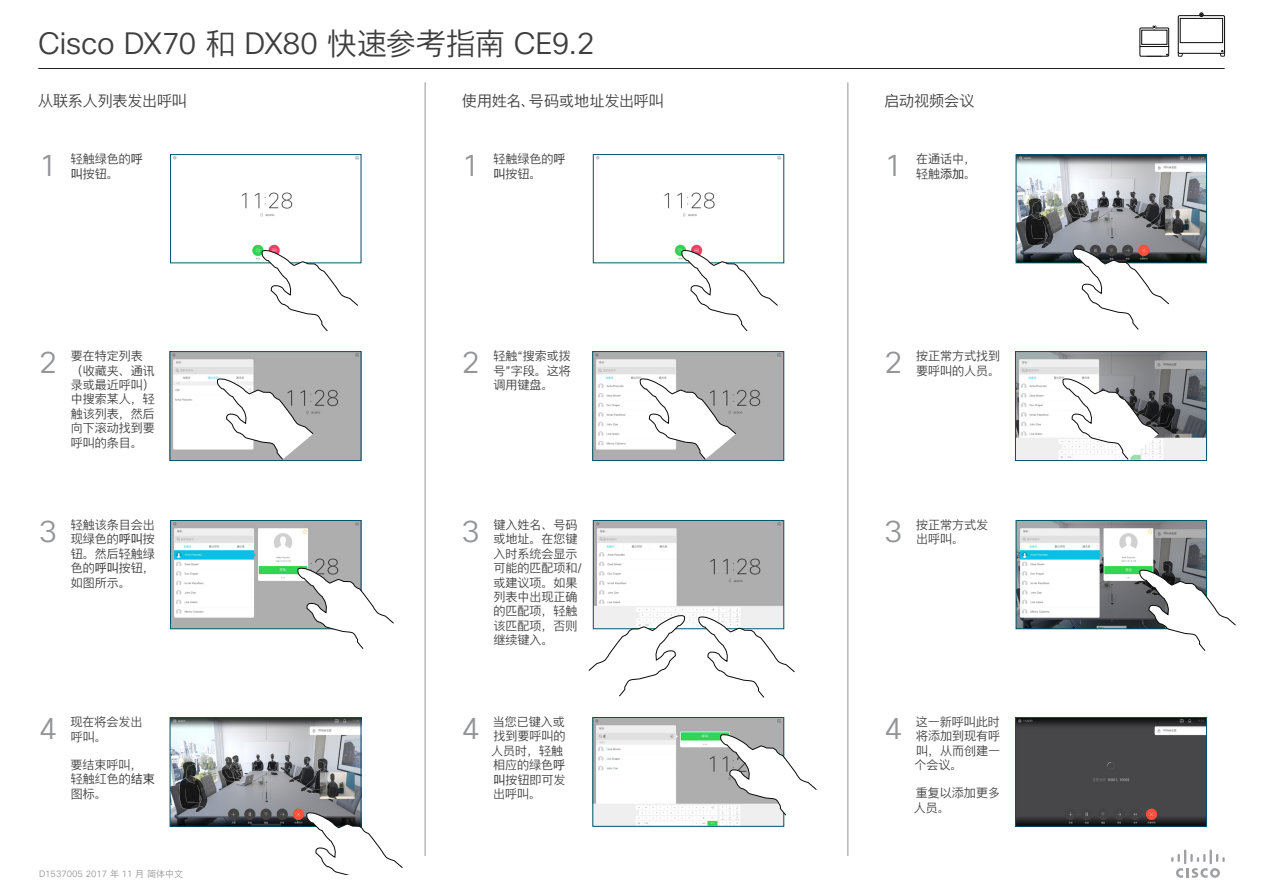
<style>
.page{position:relative;width:1263px;height:893px;background:#fff}
.page>*{position:absolute;margin:0;border:0;box-sizing:border-box;transform-origin:0 0}
.Subhead1{font:30px "Cisco Sans CHS Light";letter-spacing:-.01em;color:#3e3e3f}
.t1{font:30px "Cisco Sans CHS Light";color:#939598}
.Subhead1-2{font:15px "Cisco Sans CHS Light";letter-spacing:-.005em;color:#3e3e3f}
.CartoonAnnotation{font:12px/14.4px "Cisco Sans CHS Light";color:#3e3e3f}
.t2{font:9px "Cisco Sans CHS Light";color:#939598}
.s1{font-family:"Cisco Sans CHS"}
</style>
<div class="page">
<img style="left:172px;top:719px;width:187px;height:105px">
<div style="left:170px;top:717px;width:191px;height:109px;border:1px solid #005467"></div>
<img style="left:173px;top:156px;width:186px;height:104px">
<div style="left:170px;top:154px;width:191px;height:109px;border:1px solid #005467"></div>
<svg style="left:262px;top:250px;width:96px;height:81px"></svg>
<img style="left:172px;top:522px;width:187px;height:105px">
<div style="left:170px;top:520px;width:191px;height:109px;border:1px solid #005467"></div>
<svg style="left:297px;top:567px;width:97px;height:82px"></svg>
<svg style="left:306px;top:812px;width:97px;height:63px"></svg>
<img style="left:172px;top:354px;width:187px;height:105px">
<div style="left:170px;top:352px;width:191px;height:109px;border:1px solid #005467"></div>
<svg style="left:217px;top:378px;width:97px;height:82px"></svg>
<img style="left:595px;top:719px;width:187px;height:105px">
<div style="left:593px;top:717px;width:191px;height:109px;border:1px solid #005467"></div>
<img style="left:596px;top:156px;width:186px;height:104px">
<div style="left:593px;top:154px;width:191px;height:109px;border:1px solid #005467"></div>
<svg style="left:681px;top:250px;width:97px;height:81px"></svg>
<img style="left:595px;top:522px;width:187px;height:104px">
<div style="left:593px;top:520px;width:191px;height:109px;border:1px solid #005467"></div>
<svg style="left:698px;top:616px;width:97px;height:82px"></svg>
<svg style="left:588px;top:615px;width:97px;height:81px"></svg>
<svg style="left:720px;top:734px;width:97px;height:81px"></svg>
<img style="left:595px;top:353px;width:187px;height:106px">
<div style="left:593px;top:351px;width:191px;height:110px;border:1px solid #005467"></div>
<svg style="left:640px;top:378px;width:96px;height:82px"></svg>
<img style="left:1017px;top:719px;width:187px;height:105px">
<div style="left:1015px;top:717px;width:191px;height:109px;border:1px solid #005467"></div>
<img style="left:1018px;top:156px;width:186px;height:105px">
<div style="left:1016px;top:154px;width:190px;height:109px;border:1px solid #005467"></div>
<svg style="left:1073px;top:248px;width:96px;height:82px"></svg>
<img style="left:1018px;top:522px;width:186px;height:105px">
<div style="left:1016px;top:520px;width:190px;height:109px;border:1px solid #005467"></div>
<svg style="left:1139px;top:569px;width:97px;height:82px"></svg>
<img style="left:1017px;top:353px;width:187px;height:106px">
<div style="left:1015px;top:351px;width:191px;height:110px;border:1px solid #005467"></div>
<svg style="left:1062px;top:378px;width:97px;height:82px"></svg>
<hr style="left:425px;top:82px;width:1px;height:774px;background:#939598">
<hr style="left:847px;top:82px;width:1px;height:774px;background:#939598">
<svg style="left:1171px;top:849px;width:54px;height:29px"></svg>
<svg style="left:1139px;top:25px;width:30px;height:32px"></svg>
<svg style="left:1178px;top:13px;width:47px;height:44px"></svg>
<hr style="left:38px;top:68px;width:1187px;height:1px;background:#231f20">
<h1 class="Subhead1" style="left:38px;top:25px;width:558px">Cisco DX70 和 DX80 快速参考指南 CE9.2</h1>
<h1 class="Subhead1-2" style="left:38px;top:91px;width:150px">从联系人列表发出呼叫</h1>
<h1 class="Subhead1-2" style="left:462px;top:91px;width:203px">使用姓名、号码或地址发出呼叫</h1>
<h1 class="Subhead1-2" style="left:884px;top:91px;width:92px">启动视频会议</h1>
<p class="t1" style="left:39px;top:146px;width:20px">1</p>
<p class="CartoonAnnotation" style="left:71px;top:152px;width:74px">轻触绿色的<span class="s1">呼叫</span>按钮。</p>
<p class="t1" style="left:462px;top:146px;width:19px">1</p>
<p class="CartoonAnnotation" style="left:493px;top:152px;width:73px">轻触绿色的<span class="s1">呼叫</span>按钮。</p>
<p class="t1" style="left:884px;top:146px;width:19px">1</p>
<p class="CartoonAnnotation" style="left:916px;top:152px;width:61px">在通话中，轻触<span class="s1">添加</span>。</p>
<p class="t1" style="left:39px;top:343px;width:20px">2</p>
<p class="CartoonAnnotation" style="left:71px;top:349px;width:86px">要在特定列表（收藏夹、通讯录或最近呼叫）中搜索某人，轻触该列表，然后向下滚动找到要呼叫的条目。</p>
<p class="t1" style="left:462px;top:343px;width:19px">2</p>
<p class="CartoonAnnotation" style="left:493px;top:349px;width:79px;text-align:justify">轻触“搜索或拨号”字段。这将调用键盘。</p>
<p class="t1" style="left:884px;top:343px;width:19px">2</p>
<p class="CartoonAnnotation" style="left:916px;top:349px;width:85px">按正常方式找到</p>
<p class="CartoonAnnotation" style="left:916px;top:363px;width:85px">要呼叫的人员。</p>
<p class="t1" style="left:39px;top:512px;width:20px">3</p>
<p class="CartoonAnnotation" style="left:71px;top:518px;width:86px;text-align:justify">轻触该条目会出现绿色的<span class="s1">呼叫</span>按钮。然后轻触绿色的<span class="s1">呼叫</span>按钮，如图所示。</p>
<p class="t1" style="left:462px;top:512px;width:19px">3</p>
<p class="CartoonAnnotation" style="left:493px;top:518px;width:90px">键入姓名、号码或地址。在您键入时系统会显示可能的匹配项和/或建议项。如果列表中出现正确的匹配项，轻触该匹配项，否则继续键入。</p>
<p class="t1" style="left:884px;top:512px;width:19px">3</p>
<p class="CartoonAnnotation" style="left:916px;top:518px;width:73px">按正常方式发出呼叫。</p>
<p class="t1" style="left:462px;top:709px;width:19px">4</p>
<p class="CartoonAnnotation" style="left:914px;top:715px;width:87px;text-align:justify">这一新呼叫此时将添加到现有呼叫，从而创建一个会议。</p>
<p class="CartoonAnnotation" style="left:914px;top:786px;width:88px">重复以添加更多人员。</p>
<p class="t1" style="left:39px;top:709px;width:20px">4</p>
<p class="CartoonAnnotation" style="left:491px;top:715px;width:76px">当您已键入或找到要呼叫的人员时，轻触相应的绿色<span class="s1">呼叫</span>按钮即可发出呼叫。</p>
<p class="CartoonAnnotation" style="left:70px;top:715px;width:73px">现在将会发出呼叫。</p>
<p class="CartoonAnnotation" style="left:70px;top:757px;width:86px">要结束呼叫，轻触红色的<span class="s1">结束</span>图标。</p>
<p class="t1" style="left:884px;top:709px;width:19px">4</p>
<p class="t2" style="left:39px;top:868px;width:145px">D1537005 2017 年 11 月 简体中文</p>
</div>
